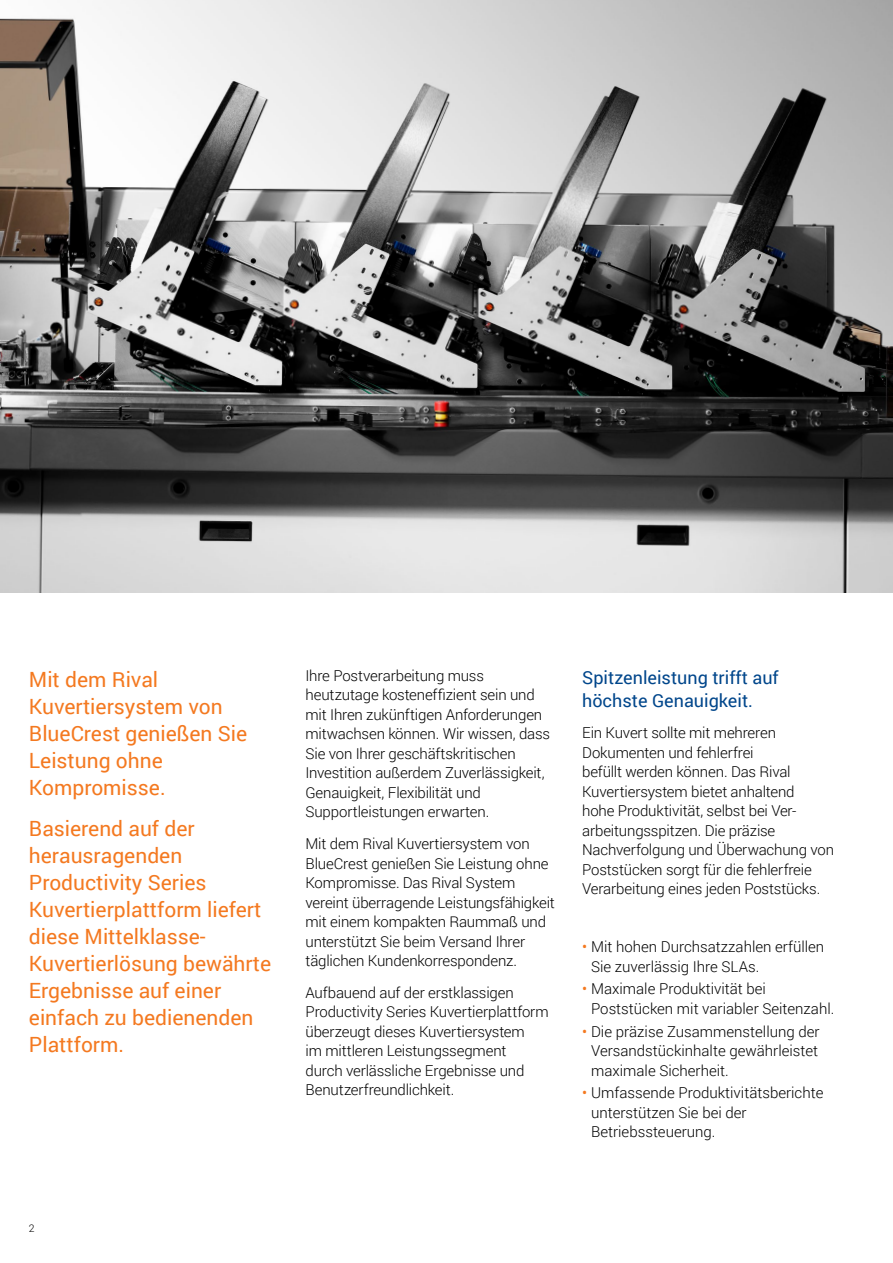
<style>
.page{position:relative;width:893px;height:1263px;background:#fff}
.page>*{position:absolute;margin:0;border:0;box-sizing:border-box;transform-origin:0 0}
.t1{font:21px/27px "Roboto";color:#f47920}
.t2{font:18px/22.5px "Roboto";color:#00468b}
.t3{font:300 15px/19.5px "Roboto";letter-spacing:-.01em;color:#000}
.t4{font:300 10.5px "Roboto";color:#000}
.s1{font-weight:400;color:#f47920}
</style>
<div class="page">
<img style="left:0;top:0;width:893px;height:592px">
<h1 class="t1" style="left:29px;top:665px;width:220px">Mit dem Rival<br>Kuvertiersystem von<br>BlueCrest genießen Sie<br>Leistung ohne<br>Kompromisse.</h1>
<h1 class="t1" style="left:29px;top:814px;width:244px">Basierend auf der herausragenden<br>Productivity Series<br>Kuvertierplattform liefert diese Mittelklasse-<br>Kuvertierlösung bewährte<br>Ergebnisse auf einer einfach zu bedienenden<br>Plattform.</h1>
<p class="t4" style="left:29px;top:1220px;width:7px">2</p>
<p class="t3" style="left:306px;top:665px;width:246px">Ihre Postverarbeitung muss heutzutage kosteneffizient sein und mit Ihren zukünftigen Anforderungen mitwachsen können. Wir wissen, dass Sie von Ihrer geschäftskritischen Investition außerdem Zuverlässigkeit, Genauigkeit, Flexibilität und Supportleistungen erwarten.</p>
<p class="t3" style="left:306px;top:833px;width:251px">Mit dem Rival Kuvertiersystem von BlueCrest genießen Sie Leistung ohne Kompromisse. Das Rival System vereint überragende Leistungsfähigkeit mit einem kompakten Raummaß und unterstützt Sie beim Versand Ihrer täglichen Kundenkorrespondenz.</p>
<p class="t3" style="left:306px;top:982px;width:245px">Aufbauend auf der erstklassigen Productivity Series Kuvertierplattform überzeugt dieses Kuvertiersystem<br>im mittleren Leistungssegment<br>durch verlässliche Ergebnisse und Benutzerfreundlichkeit.</p>
<p class="t2" style="left:582px;top:666px;width:198px">Spitzenleistung trifft auf höchste Genauigkeit.</p>
<p class="t3" style="left:582px;top:723px;width:253px">Ein Kuvert sollte mit mehreren Dokumenten und fehlerfrei<br>befüllt werden können. Das Rival Kuvertiersystem bietet anhaltend<br>hohe Produktivität, selbst bei Ver&shy;arbeitungsspitzen. Die präzise Nachverfolgung und Überwachung von Poststücken sorgt für die fehlerfreie Verarbeitung eines jeden Poststücks.</p>
<p class="t3" style="left:591px;top:937px;width:235px;text-indent:-9px"><span class="s1">•</span> Mit hohen Durchsatzzahlen erfüllen<br>Sie zuverlässig Ihre SLAs.</p>
<p class="t3" style="left:591px;top:979px;width:245px;text-indent:-9px"><span class="s1">•</span> Maximale Produktivität bei<br>Poststücken mit variabler Seitenzahl.</p>
<p class="t3" style="left:591px;top:1021px;width:230px;text-align:justify;text-indent:-9px"><span class="s1">•</span> Die präzise Zusammenstellung der Versandstückinhalte gewährleistet maximale Sicherheit.</p>
<p class="t3" style="left:591px;top:1083px;width:234px;text-indent:-9px"><span class="s1">•</span> Umfassende Produktivitätsberichte unterstützen Sie bei der<br>Betriebssteuerung.</p>
</div>
